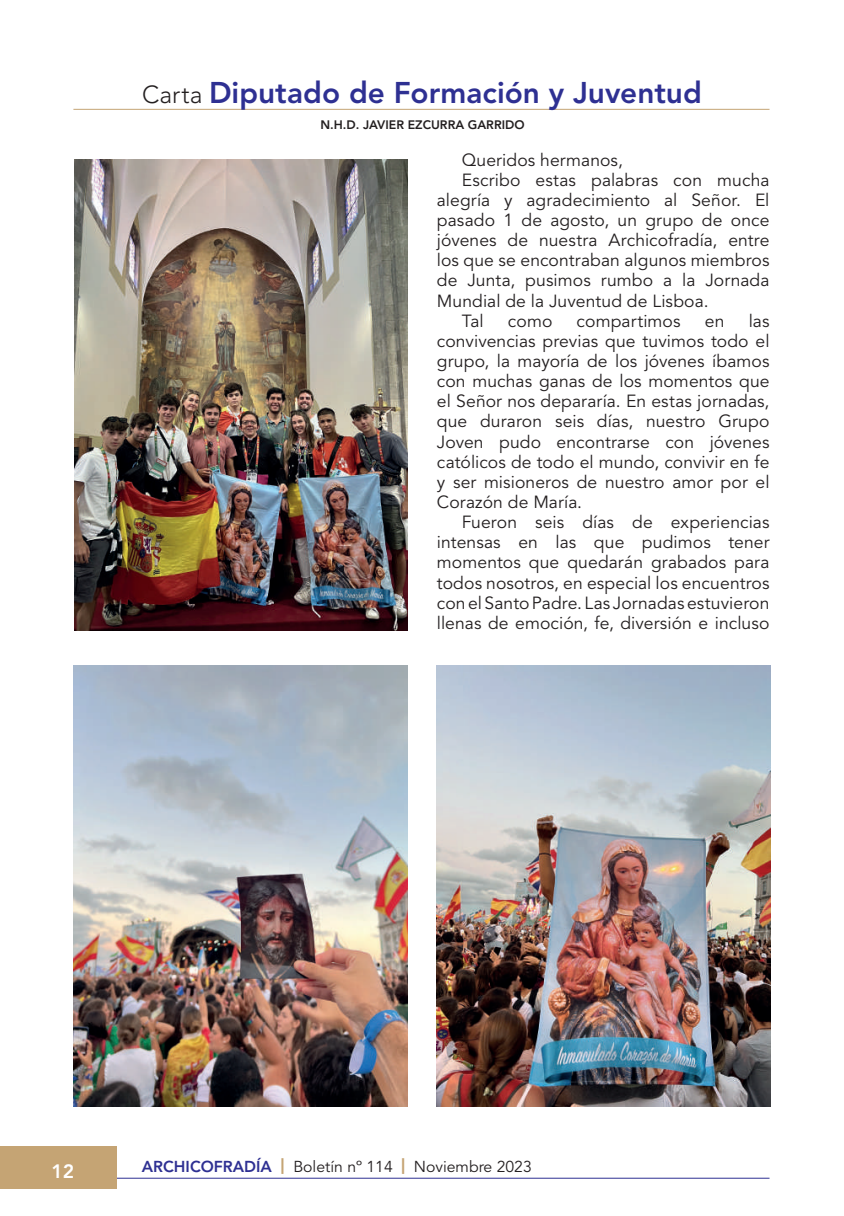
<style>
.page{position:relative;width:844px;height:1216px;background:#fff}
.page>*{position:absolute;margin:0;border:0;box-sizing:border-box;transform-origin:0 0}
.t1{font:800 29.75px "Avenir LT Std";color:#2e3092}
.t2{font:800 19.25px "Avenir LT Std";color:#fff}
.t3{font:17.5px/20.1px "Avenir LT Std";letter-spacing:.005em;color:#231f20;text-align:justify}
.t4{font:15.75px "Avenir LT Std";color:#231f20}
.t5{font:800 12.25px "Avenir LT Std";color:#231f20}
.s1{font-weight:300;font-size:24.5px;color:#231f20}
.s2{font-weight:800;color:#2e3092}
.s3{font-weight:900;color:#c5a474}
</style>
<div class="page">
<hr style="left:110px;top:1177px;width:659px;height:1px;background:#2e3092">
<div style="left:0;top:1146px;width:117px;height:42px;background:#c5a474"></div>
<hr style="left:73px;top:109px;width:696px;height:1px;background:#c5a474">
<img style="left:73px;top:666px;width:334px;height:440px">
<img style="left:437px;top:666px;width:333px;height:440px">
<img style="left:74px;top:159px;width:333px;height:471px">
<h1 class="t1" style="left:142px;top:75px;width:561px"><span class="s1">Carta</span> Diputado de Formación y Juventud</h1>
<p class="t5" style="left:320px;top:117px;width:206px">N.H.D. JAVIER EZCURRA GARRIDO</p>
<p class="t3" style="left:461px;top:150px;width:163px">Queridos hermanos,</p>
<p class="t3" style="left:461px;top:170px;width:309px">Escribo estas palabras con mucha</p>
<p class="t3" style="left:437px;top:190px;width:334px">alegría y agradecimiento al Señor. El</p>
<p class="t3" style="left:437px;top:210px;width:334px">pasado 1 de agosto, un grupo de once</p>
<p class="t3" style="left:437px;top:230px;width:334px">jóvenes de nuestra Archicofradía, entre</p>
<p class="t3" style="left:437px;top:251px;width:334px">los que se encontraban algunos miembros</p>
<p class="t3" style="left:437px;top:271px;width:334px">de Junta, pusimos rumbo a la Jornada</p>
<p class="t3" style="left:437px;top:291px;width:273px">Mundial de la Juventud de Lisboa.</p>
<p class="t3" style="left:461px;top:311px;width:24px">Tal</p>
<p class="t3" style="left:508px;top:311px;width:46px">como</p>
<p class="t3" style="left:576px;top:311px;width:105px">compartimos</p>
<p class="t3" style="left:704px;top:311px;width:21px">en</p>
<p class="t3" style="left:437px;top:311px;width:334px;text-indent:312px">las convivencias previas que tuvimos todo el grupo, la mayoría de los jóvenes íbamos con muchas ganas de los momentos que el Señor nos depararía. En estas jornadas, que duraron seis días, nuestro Grupo Joven pudo encontrarse con jóvenes católicos de todo el mundo, convivir en fe y ser misioneros de nuestro amor por el Corazón de María.</p>
<p class="t3" style="left:437px;top:512px;width:334px;text-indent:25px">Fueron seis días de experiencias intensas en las que pudimos tener momentos que quedarán grabados para todos nosotros, en especial los encuentros con el Santo Padre. Las Jornadas estuvieron llenas de emoción, fe, diversión e incluso</p>
<p class="t2" style="left:51px;top:1159px;width:24px">12</p>
<p class="t4" style="left:142px;top:1157px;width:391px"><span class="s2">ARCHICOFRADÍA</span> <span class="s3">|</span> Boletín nº 114 <span class="s3">|</span> Noviembre 2023</p>
</div>
